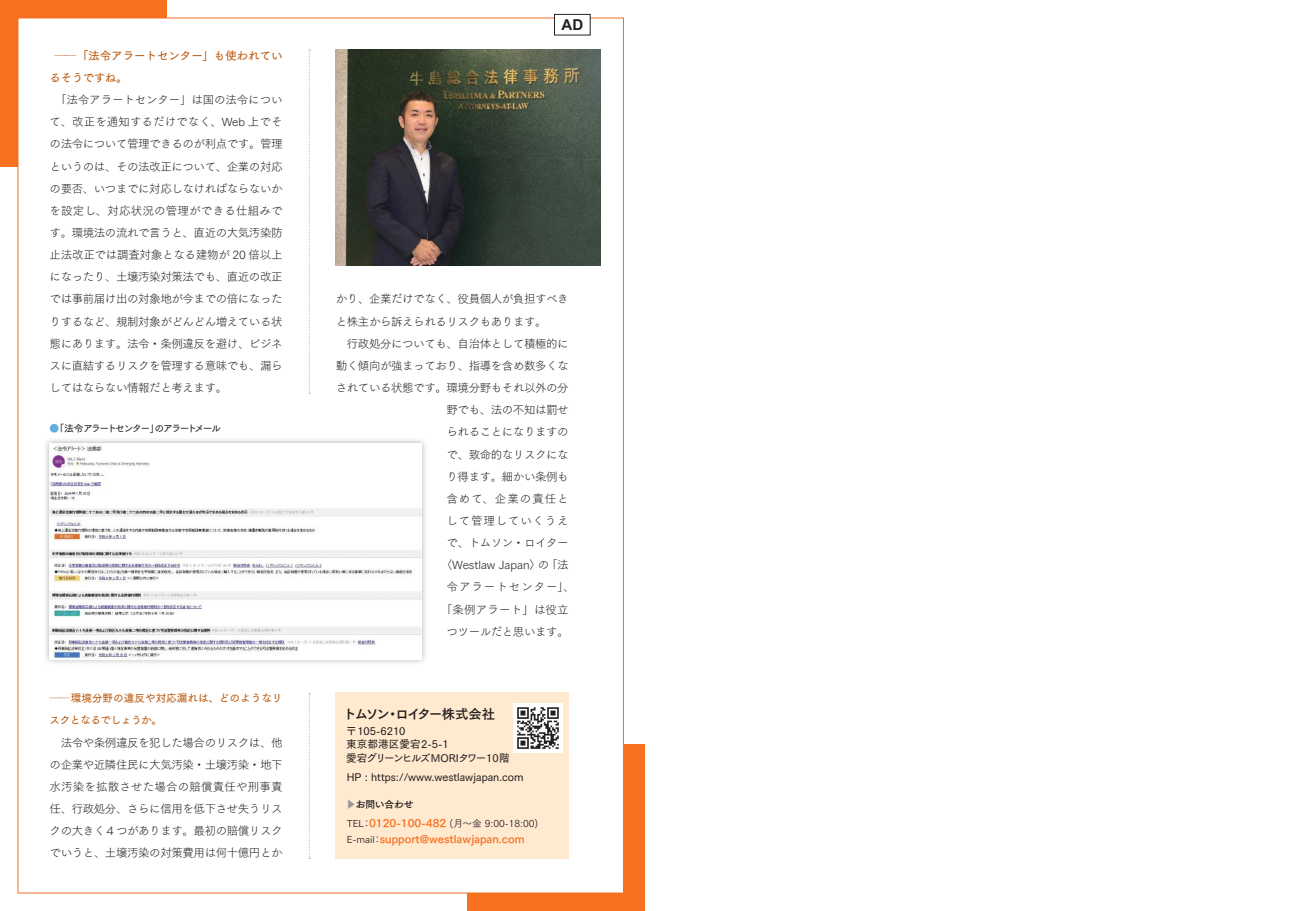
<style>
.page{position:relative;width:1290px;height:911px;background:#fff}
.page>*{position:absolute;margin:0;border:0;box-sizing:border-box;transform-origin:0 0}
.t1{font:700 15px "Arial MT Pro";color:#241f1f}
.t2{font:13.25px "Tsuku Go Pro B";letter-spacing:-.12em;color:#241f1f}
.t3{font:11.5px/22.1px "Tsuku Go Pro L";letter-spacing:-.04em;color:#241f1f;text-align:justify}
.t4{font:11.5px/22.1px "Tsuku Go Pro D";letter-spacing:-.005em;color:#b9560a}
.t5{font:11.5px "Tsuku Go Pro L";color:#241f1f}
.t6{font:11.5px "Tsuku Go Pro L";letter-spacing:.085em;color:#241f1f}
.t7{font:11.5px "Tsuku Go Pro L";letter-spacing:.01em;color:#241f1f}
.t8{font:11.5px "Tsuku Go Pro L";letter-spacing:.08em;color:#241f1f}
.t9{font:11.5px "Tsuku Go Pro L";letter-spacing:.07em;color:#241f1f}
.t10{font:10.62px/13.2px "Tsuku Go Pro D";color:#241f1f}
.t11{font:10.62px/22.1px "Tsuku Go Pro D";color:#b9560a}
.t12{font:10.62px "Tsuku Go Pro B";color:#f67020}
.t13{font:9.75px "Tsuku Go Pro R";color:#241f1f}
.t14{font:9.75px "Tsuku Go Pro D";letter-spacing:-.15em;color:#241f1f}
.t15{font:9.75px "Tsuku Go Pro B";letter-spacing:-.01em;color:#241f1f}
.s1{font-family:"Tsuku Go Pro L"}
.s2{color:#63acde}
.s3{color:#969698}
.s4{font-family:"Tsuku Go Pro B";font-size:10.62px;color:#f67020}
.s5{font-family:"Tsuku Go Pro R";font-size:9.75px;color:#241f1f}
</style>
<div class="page">
<div style="left:468px;top:744px;width:177px;height:167px;background:#f67020"></div>
<div style="left:0;top:0;width:167px;height:167px;background:#f67020"></div>
<div style="left:18px;top:18px;width:606px;height:875px;background:#fff;border:1px solid #f67020"></div>
<svg style="left:309px;top:693px;width:1px;height:166px"></svg>
<svg style="left:309px;top:50px;width:1px;height:344px"></svg>
<div style="left:336px;top:692px;width:233px;height:166px;background:#ffead0"></div>
<img style="left:514px;top:703px;width:49px;height:49px">
<div style="left:554px;top:14px;width:36px;height:21px;background:#fff"></div>
<div style="left:554px;top:14px;width:36px;height:21px;border:1px solid #241f1f"></div>
<img style="left:335px;top:50px;width:265px;height:216px">
<div style="left:43px;top:437px;width:385px;height:229px;background:#241f1f;opacity:.35"></div>
<img style="left:50px;top:443px;width:372px;height:216px">
<p class="t4" style="left:50px;top:43px;width:234px;text-indent:5px"><span class="s1">──</span>「法令アラートセンター」も使われているそうですね。</p>
<p class="t3" style="left:50px;top:87px;width:235px">　「法令アラートセンター」は国の法令について、改正を通知するだけでなく、Web 上でその法令について管理できるのが利点です。管理というのは、その法改正について、企業の対応の要否、いつまでに対応しなければならないかを設定し、対応状況の管理ができる仕組みです。環境法の流れで言うと、直近の大気汚染防止法改正では調査対象となる建物が 20 倍以上になったり、土壌汚染対策法でも、直近の改正では事前届け出の対象地が今までの倍になったりするなど、規制対象がどんどん増えている状態にあります。法令・条例違反を避け、ビジネスに直結するリスクを管理する意味でも、漏らしてはならない情報だと考えます。</p>
<p class="t14" style="left:50px;top:420px;width:173px"><span class="s2">●</span>「法令アラートセンター」のアラートメール</p>
<p class="t11" style="left:50px;top:685px;width:234px"><span class="s1">──</span>環境分野の違反や対応漏れは、どのようなリスクとなるでしょうか。</p>
<p class="t3" style="left:50px;top:730px;width:235px">　法令や条例違反を犯した場合のリスクは、他の企業や近隣住民に大気汚染・土壌汚染・地下水汚染を拡散させた場合の賠償責任や刑事責任、行政処分、さらに信用を低下させ失うリスクの大きく４つがあります。最初の賠償リスクでいうと、土壌汚染の対策費用は何十億円とか</p>
<h1 class="t1" style="left:561px;top:16px;width:23px">AD</h1>
<p class="t3" style="left:336px;top:287px;width:234px">かり、企業だけでなく、役員個人が負担すべき</p>
<p class="t3" style="left:336px;top:309px;width:212px">と株主から訴えられるリスクもあります。</p>
<p class="t3" style="left:336px;top:331px;width:234px">　行政処分についても、自治体として積極的に</p>
<p class="t3" style="left:336px;top:353px;width:234px">動く傾向が強まっており、指導を含め数多くな</p>
<p class="t3" style="left:336px;top:375px;width:235px">されている状態です。環境分野もそれ以外の分</p>
<p class="t3" style="left:446px;top:397px;width:124px">野でも、法の不知は罰せ</p>
<p class="t3" style="left:446px;top:420px;width:124px">られることになりますの</p>
<p class="t3" style="left:446px;top:442px;width:124px">で、致命的なリスクにな</p>
<p class="t3" style="left:446px;top:464px;width:124px">り得ます。細かい条例も</p>
<p class="t8" style="left:446px;top:489px;width:124px">含めて、企業の責任と</p>
<p class="t9" style="left:446px;top:511px;width:124px">して管理していくうえ</p>
<p class="t3" style="left:446px;top:530px;width:124px">で、トムソン・ロイター</p>
<p class="t5" style="left:441px;top:555px;width:130px">〈Westlaw Japan〉の「法</p>
<p class="t6" style="left:446px;top:577px;width:130px">令アラートセンター」、</p>
<p class="t7" style="left:441px;top:600px;width:130px">「条例アラート」は役立</p>
<p class="t3" style="left:446px;top:619px;width:124px">つツールだと思います。</p>
<p class="t2" style="left:343px;top:702px;width:153px">トムソン・ロイター株式会社</p>
<p class="t10" style="left:346px;top:723px;width:165px">〒105-6210<br>東京都港区愛宕2-5-1<br>愛宕グリーンヒルズMORIタワー10階</p>
<p class="t10" style="left:347px;top:769px;width:178px">HP : https://www.westlawjapan.com</p>
<p class="t15" style="left:346px;top:795px;width:69px"><span class="s3">▶︎</span>お問い合わせ</p>
<p class="t13" style="left:347px;top:815px;width:193px">TEL：<span class="s4">0120-100-482</span> (月〜金 9:00-18:00)</p>
<p class="t12" style="left:347px;top:830px;width:179px"><span class="s5">E-mail：</span>support@westlawjapan.com</p>
</div>
